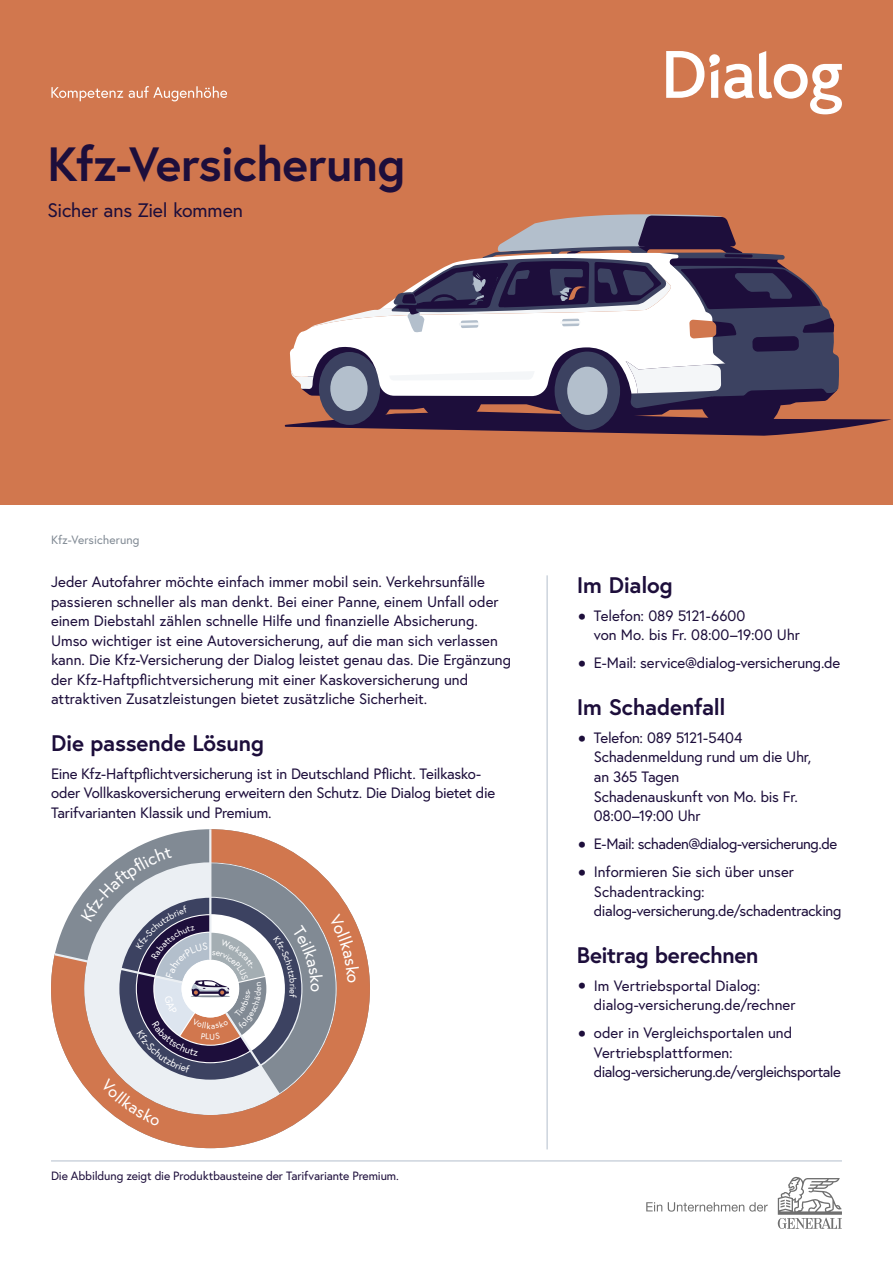
<style>
.page{position:relative;width:893px;height:1263px;background:#fff}
.page>*{position:absolute;margin:0;border:0;box-sizing:border-box;transform-origin:0 0}
.t1{font:700 48px "Europa";letter-spacing:-.015em;color:#1d0e3b}
.t2{font:700 22.5px "Europa";letter-spacing:-.01em;color:#1d0e3b}
.t3{font:19.5px "Europa";letter-spacing:-.01em;color:#1d0e3b}
.t4{font:15px/19.5px "Europa";letter-spacing:-.005em;color:#1d0e3b}
.t5{font:15px "Europa";letter-spacing:-.035em;color:#1d0e3b}
.t6{font:12px "Europa";letter-spacing:-.01em;color:#1d0e3b}
.t7{font:12px "Europa";letter-spacing:.01em;color:#818a94}
.s1{font-weight:700;font-size:21px}
</style>
<div class="page">
<div style="left:0;top:0;width:893px;height:504px;background:#d1774e"></div>
<svg style="left:284px;top:214px;width:607px;height:222px"></svg>
<hr style="left:547px;top:575px;width:1px;height:574px;background:#b3bfcc">
<svg style="left:666px;top:51px;width:176px;height:63px"></svg>
<svg style="left:51px;top:86px;width:176px;height:15px"></svg>
<hr style="left:51px;top:1160px;width:791px;height:1px;background:#b3bfcc">
<svg style="left:646px;top:1202px;width:16px;height:9px"></svg>
<svg style="left:668px;top:1202px;width:100px;height:10px"></svg>
<svg style="left:778px;top:1177px;width:64px;height:52px"></svg>
<svg style="left:51px;top:829px;width:319px;height:319px"></svg>
<hr style="left:209px;top:829px;width:2px;height:131px;background:#ebeff3">
<svg style="left:55px;top:847px;width:305px;height:279px"></svg>
<h1 class="t1" style="left:47px;top:131px;width:359px">Kfz-Versicherung</h1>
<h3 class="t3" style="left:47px;top:198px;width:197px">Sicher ans Ziel kommen</h3>
<p class="t7" style="left:51px;top:532px;width:90px">Kfz-Versicherung</p>
<p class="t4" style="left:51px;top:572px;width:462px">Jeder Autofahrer möchte einfach immer mobil sein. Verkehrsunfälle passieren schneller als man denkt. Bei einer Panne, einem Unfall oder einem Diebstahl zählen schnelle Hilfe und finanzielle Absicherung.<br>Umso wichtiger ist eine Autoversicherung, auf die man sich verlassen kann. Die Kfz-Versicherung der Dialog leistet genau das. Die Ergänzung der Kfz-Haftpflichtversicherung mit einer Kaskoversicherung und attraktiven Zusatzleistungen bietet zusätzliche Sicherheit.</p>
<h2 class="t2" style="left:51px;top:727px;width:214px">Die passende Lösung</h2>
<p class="t4" style="left:51px;top:763px;width:446px">Eine Kfz-Haftpflichtversicherung ist in Deutschland Pflicht. Teilkasko&shy;oder Vollkaskoversicherung erweitern den Schutz. Die Dialog bietet die<br>Tarifvarianten Klassik und Premium.</p>
<p class="t6" style="left:51px;top:1168px;width:349px">Die Abbildung zeigt die Produktbausteine der Tarifvariante Premium.</p>
<h2 class="t2" style="left:577px;top:570px;width:97px">Im Dialog</h2>
<p class="t4" style="left:594px;top:606px;width:208px;text-indent:-17px"><span class="s1">•</span> Telefon: 089 5121-6600<br>von Mo. bis Fr. 08:00–19:00 Uhr</p>
<p class="t4" style="left:577px;top:653px;width:265px"><span class="s1">•</span> E-Mail: service@dialog-versicherung.de</p>
<h2 class="t2" style="left:577px;top:692px;width:150px">Im Schadenfall</h2>
<p class="t4" style="left:594px;top:728px;width:219px;text-indent:-17px"><span class="s1">•</span> Telefon: 089 5121-5404<br>Schadenmeldung rund um die Uhr, an 365 Tagen<br>Schadenauskunft von Mo. bis Fr.<br>08:00–19:00 Uhr</p>
<p class="t5" style="left:577px;top:834px;width:262px"><span class="s1">•</span> E-Mail: schaden@dialog-versicherung.de</p>
<p class="t4" style="left:594px;top:862px;width:249px;text-indent:-17px"><span class="s1">•</span> Informieren Sie sich über unser<br>Schadentracking: dialog-versicherung.de/schadentracking</p>
<h2 class="t2" style="left:577px;top:939px;width:183px">Beitrag berechnen</h2>
<p class="t4" style="left:594px;top:975px;width:203px;text-indent:-17px"><span class="s1">•</span> Im Vertriebsportal Dialog: dialog-versicherung.de/rechner</p>
<p class="t4" style="left:594px;top:1023px;width:249px;text-indent:-17px"><span class="s1">•</span> oder in Vergleichsportalen und<br>Vertriebsplattformen: dialog-versicherung.de/vergleichsportale</p>
</div>
